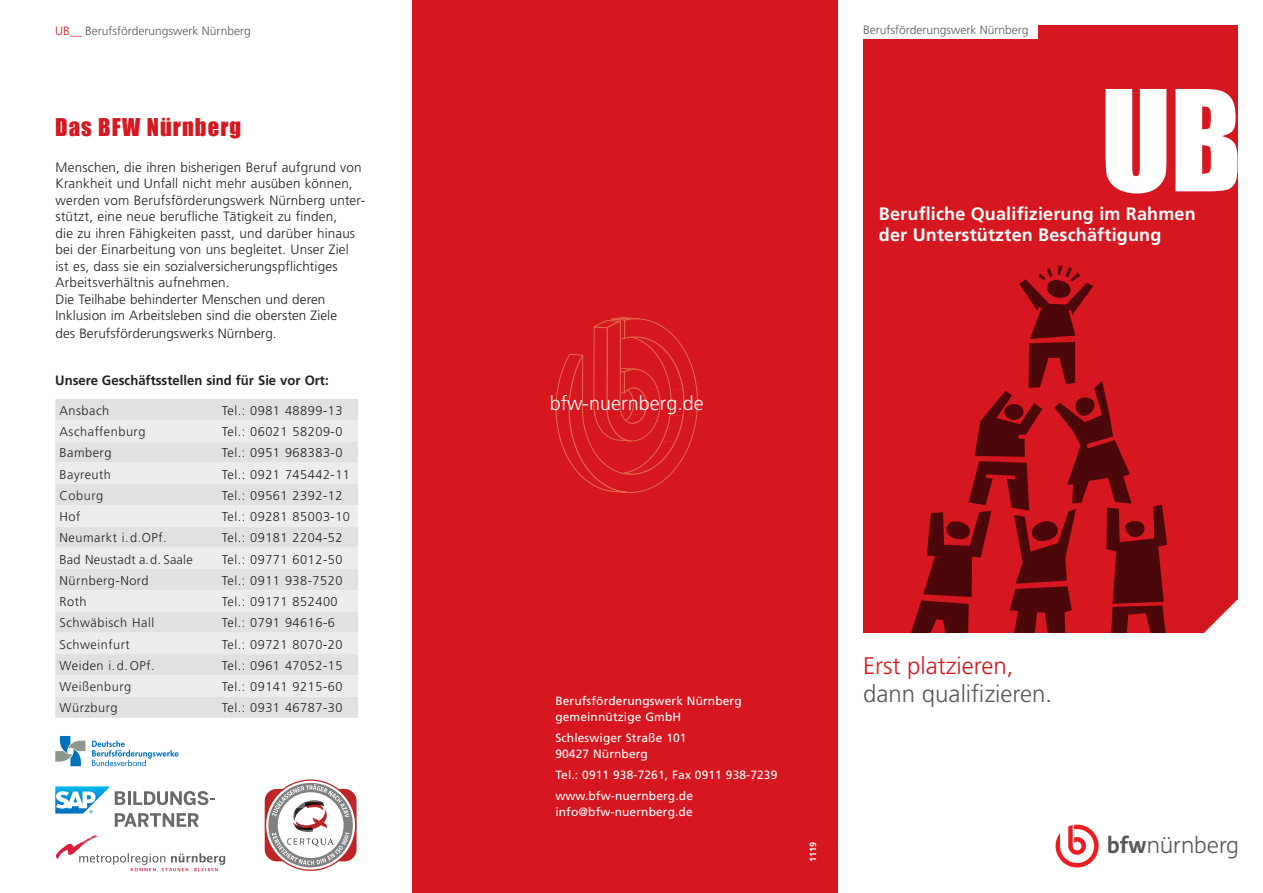
<style>
.page{position:relative;width:1263px;height:893px;background:#fff}
.page>*{position:absolute;margin:0;border:0;box-sizing:border-box;transform-origin:0 0}
.t1{font:129.45px "Impact";color:#fff}
.t2{font:300 24px "Frutiger";color:#57585a}
.t3{font:300 24px "Frutiger";color:#d7171f}
.t4{font:300 22.65px "FS Me";color:#57585a}
.t5{font:22.5px "Impact";letter-spacing:.05em;color:#d7171f}
.t6{font:300 19.8px "Frutiger";color:#fff}
.t7{font:700 18px "Frutiger";letter-spacing:.01em;color:#fff}
.t8{font:300 13.5px/16.5px "Frutiger";letter-spacing:.01em;color:#231f20}
.t9{font:700 13.5px "Frutiger";color:#231f20}
.t10{font:300 12.75px "Frutiger";letter-spacing:.04em;color:#231f20}
.t11{font:300 12.75px "Frutiger";letter-spacing:.02em;color:#231f20}
.t12{font:12px/20.7px "Frutiger";letter-spacing:.01em;color:#fff}
.t13{font:300 12px "Frutiger";color:#57585a}
.t14{font:700 9px "Frutiger";color:#fff}
.s1{color:#d7171f}
.s2{font-weight:700}
</style>
<div class="page">
<div style="left:412px;top:0;width:426px;height:893px;background:#d7171f"></div>
<div style="left:863px;top:26px;width:374px;height:606px;background:#d7171f"></div>
<svg style="left:1204px;top:600px;width:33px;height:33px"></svg>
<div style="left:851px;top:9px;width:186px;height:30px;background:#fff"></div>
<svg style="left:911px;top:265px;width:256px;height:367px"></svg>
<svg style="left:556px;top:317px;width:142px;height:176px"></svg>
<svg style="left:56px;top:835px;width:169px;height:36px"></svg>
<div style="left:55px;top:399px;width:303px;height:319px;background:#e0e1e3"></div>
<svg style="left:55px;top:420px;width:303px;height:276px;background:#e6e7e9"></svg>
<svg style="left:55px;top:736px;width:31px;height:30px"></svg>
<svg style="left:92px;top:741px;width:87px;height:25px"></svg>
<svg style="left:55px;top:786px;width:160px;height:41px"></svg>
<svg style="left:265px;top:779px;width:91px;height:92px"></svg>
<svg style="left:1055px;top:825px;width:44px;height:42px"></svg>
<p class="t13" style="left:55px;top:24px;width:197px"><span class="s1">UB__</span> Berufsförderungswerk Nürnberg</p>
<p class="t13" style="left:863px;top:23px;width:167px">Berufsförderungswerk Nürnberg</p>
<h3 class="t5" style="left:55px;top:113px;width:187px">Das BFW Nürnberg</h3>
<p class="t8" style="left:55px;top:159px;width:311px">Menschen, die ihren bisherigen Beruf aufgrund von Krankheit und Unfall nicht mehr ausüben können, werden vom Berufsförderungswerk Nürnberg unter&shy;stützt, eine neue berufliche Tätigkeit zu finden,<br>die zu ihren Fähigkeiten passt, und darüber hinaus bei der Einarbeitung von uns begleitet. Unser Ziel ist es, dass sie ein sozialversicherungspflichtiges Arbeitsverhältnis aufnehmen.<br>Die Teilhabe behinderter Menschen und deren Inklusion im Arbeitsleben sind die obersten Ziele</p>
<p class="t8" style="left:55px;top:325px;width:223px">des Berufsförderungswerks Nürnberg.</p>
<p class="t9" style="left:55px;top:372px;width:275px">Unsere Geschäftsstellen sind für Sie vor Ort:</p>
<p class="t10" style="left:60px;top:403px;width:51px">Ansbach</p>
<p class="t10" style="left:222px;top:403px;width:122px">Tel.: 0981 48899-13</p>
<p class="t10" style="left:60px;top:424px;width:87px">Aschaffenburg</p>
<p class="t10" style="left:222px;top:424px;width:122px">Tel.: 06021 58209-0</p>
<p class="t10" style="left:60px;top:446px;width:53px">Bamberg</p>
<p class="t10" style="left:222px;top:446px;width:122px">Tel.: 0951 968383-0</p>
<p class="t10" style="left:60px;top:467px;width:53px">Bayreuth</p>
<p class="t10" style="left:222px;top:467px;width:130px">Tel.: 0921 745442-11</p>
<p class="t10" style="left:60px;top:488px;width:45px">Coburg</p>
<p class="t10" style="left:222px;top:488px;width:122px">Tel.: 09561 2392-12</p>
<p class="t10" style="left:60px;top:509px;width:22px">Hof</p>
<p class="t10" style="left:222px;top:509px;width:130px">Tel.: 09281 85003-10</p>
<p class="t10" style="left:60px;top:531px;width:109px">Neumarkt i.d.OPf.</p>
<p class="t10" style="left:222px;top:531px;width:122px">Tel.: 09181 2204-52</p>
<p class="t11" style="left:60px;top:552px;width:135px">Bad Neustadt a.d. Saale</p>
<p class="t10" style="left:222px;top:552px;width:122px">Tel.: 09771 6012-50</p>
<p class="t10" style="left:60px;top:573px;width:91px">Nürnberg-Nord</p>
<p class="t10" style="left:222px;top:573px;width:122px">Tel.: 0911 938-7520</p>
<p class="t10" style="left:60px;top:594px;width:29px">Roth</p>
<p class="t10" style="left:222px;top:594px;width:117px">Tel.: 09171 852400</p>
<p class="t10" style="left:60px;top:616px;width:96px">Schwäbisch Hall</p>
<p class="t10" style="left:222px;top:616px;width:114px">Tel.: 0791 94616-6</p>
<p class="t10" style="left:60px;top:637px;width:72px">Schweinfurt</p>
<p class="t10" style="left:222px;top:637px;width:122px">Tel.: 09721 8070-20</p>
<p class="t10" style="left:60px;top:658px;width:97px">Weiden i.d.OPf.</p>
<p class="t10" style="left:222px;top:658px;width:122px">Tel.: 0961 47052-15</p>
<p class="t10" style="left:60px;top:679px;width:73px">Weißenburg</p>
<p class="t10" style="left:222px;top:679px;width:122px">Tel.: 09141 9215-60</p>
<p class="t10" style="left:60px;top:701px;width:60px">Würzburg</p>
<p class="t10" style="left:222px;top:701px;width:122px">Tel.: 0931 46787-30</p>
<h3 class="t6" style="left:550px;top:392px;width:155px">bfw-nuernberg.de</h3>
<h1 class="t1" style="left:1101px;top:61px;width:143px">UB</h1>
<h3 class="t7" style="left:879px;top:224px;width:284px">der Unterstützten Beschäftigung</h3>
<h3 class="t7" style="left:879px;top:203px;width:318px">Berufliche Qualifizierung im Rahmen</h3>
<h2 class="t3" style="left:863px;top:652px;width:152px">Erst platzieren,</h2>
<p class="t12" style="left:555px;top:690px;width:188px">Berufsförderungswerk Nürnberg</p>
<h2 class="t2" style="left:863px;top:680px;width:190px">dann qualifizieren.</h2>
<p class="t12" style="left:555px;top:707px;width:133px">gemeinnützige GmbH<br>Schleswiger Straße 101</p>
<p class="t12" style="left:555px;top:744px;width:224px">90427 Nürnberg<br>Tel.: 0911 938-7261, Fax 0911 938-7239 www.bfw-nuernberg.de</p>
<p class="t12" style="left:555px;top:802px;width:139px">info@bfw-nuernberg.de</p>
<p class="t14" style="left:808px;top:862px;width:22px;rotate:-90deg">1119</p>
<h3 class="t4" style="left:1107px;top:830px;width:134px"><span class="s2">bfw</span>nürnberg</h3>
</div>
